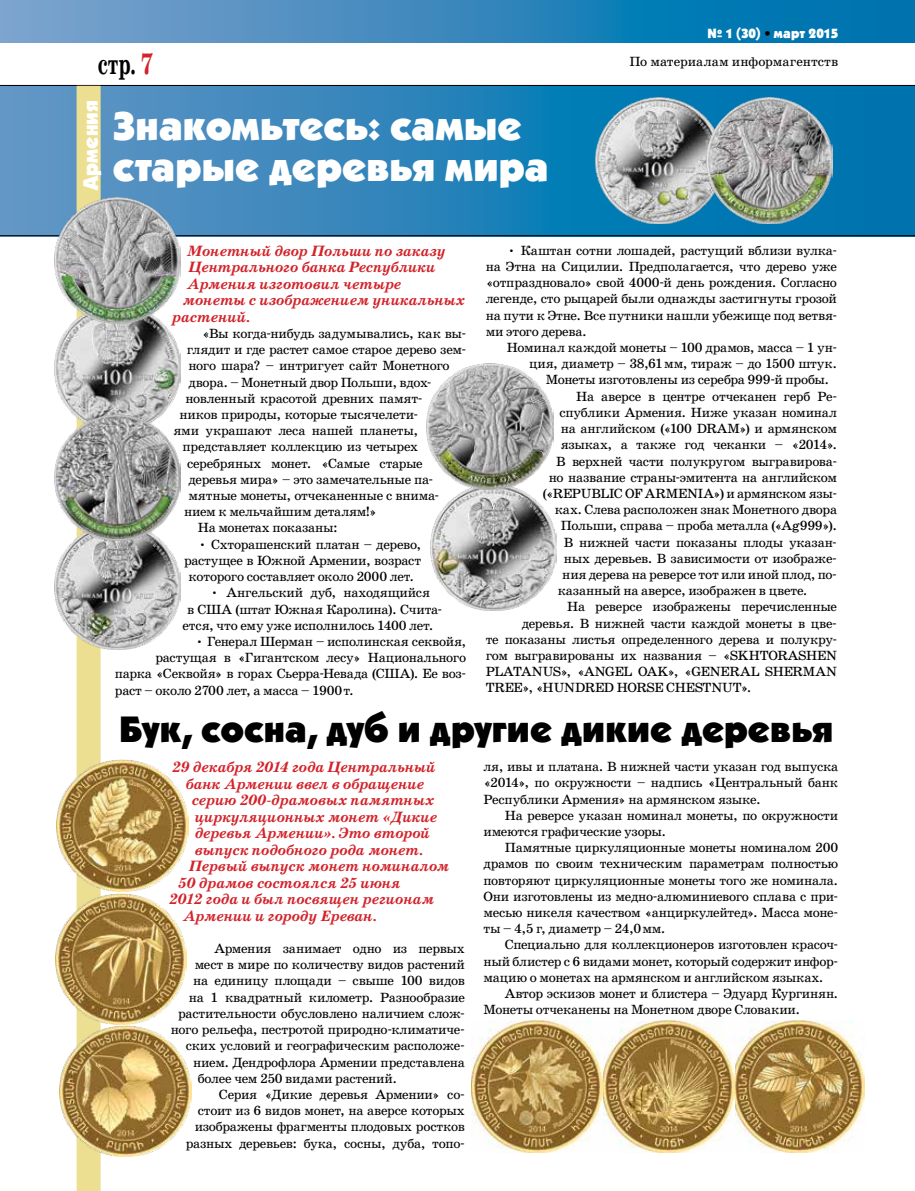
<style>
.page{position:relative;width:915px;height:1191px;background:#fff}
.page>*{position:absolute;margin:0;border:0;box-sizing:border-box;transform-origin:0 0}
.t1{font:900 40.65px/40.8px "Kabel C";color:#fff}
.t2{font:900 37.05px "Kabel C";color:#000}
.t3{font:700 30px "School Book C";color:#000;scale:.7 1}
.t4{font:900 21px "Kabel C";letter-spacing:.005em;color:#fff}
.t5{font:italic 700 15.15px "School Book C";letter-spacing:-.025em;color:#d2232a}
.t6{font:13.5px/16.2px "School Book C";letter-spacing:-.02em;color:#000;text-align:justify}
.t7{font:13.5px "School Book C";color:#000}
.t8{font:900 13.5px "Kabel C";letter-spacing:.02em;color:#fff}
.s1{color:#000}
.s2{color:#d2232a}
</style>
<div class="page">
<svg style="left:0;top:86px;width:914px;height:149px;background:#2d84ba"></svg>
<hr style="left:0;top:85px;width:914px;height:1px;background:#000">
<hr style="left:0;top:235px;width:914px;height:1px;background:#000">
<svg style="left:0;top:0;width:914px;height:43px;background:#3588bc"></svg>
<img style="left:734px;top:1020px;width:130px;height:132px">
<img style="left:471px;top:1020px;width:263px;height:132px">
<div style="left:77px;top:86px;width:24px;height:1105px;background:#eddf91"></div>
<img style="left:54px;top:324px;width:126px;height:90px">
<img style="left:54px;top:198px;width:126px;height:126px">
<img style="left:54px;top:540px;width:126px;height:109px">
<img style="left:595px;top:98px;width:111px;height:126px">
<img style="left:706px;top:98px;width:126px;height:126px">
<img style="left:430px;top:490px;width:126px;height:120px">
<img style="left:54px;top:414px;width:126px;height:126px">
<img style="left:426px;top:364px;width:127px;height:126px">
<img style="left:59px;top:1025px;width:132px;height:131px">
<img style="left:56px;top:759px;width:132px;height:132px">
<img style="left:55px;top:893px;width:132px;height:132px">
<p class="t8" style="left:707px;top:25px;width:132px">№ 1 (30) <span class="s1">•</span> март 2015</p>
<h3 class="t3" style="left:98px;top:47px;width:81px">стр. <span class="s2">7</span></h3>
<p class="t7" style="left:629px;top:55px;width:210px">По материалам информагентств</p>
<h3 class="t4" style="left:78px;top:190px;width:92px;rotate:-90deg">Армения</h3>
<h1 class="t1" style="left:113px;top:104px;width:437px">Знакомьтесь: самые старые деревья мира</h1>
<p class="t5" style="left:187px;top:242px;width:260px">Монетный двор Польши по заказу</p>
<p class="t5" style="left:188px;top:259px;width:249px">Центрального банка Республики</p>
<p class="t5" style="left:187px;top:275px;width:216px">Армения изготовил четыре</p>
<p class="t5" style="left:182px;top:292px;width:284px">монеты с изображением уникальных</p>
<p class="t5" style="left:172px;top:308px;width:80px">растений.</p>
<p class="t6" style="left:202px;top:325px;width:265px">«Вы когда‑нибудь задумывались, как вы‑</p>
<p class="t6" style="left:187px;top:342px;width:281px">глядит и где растет самое старое дерево зем‑</p>
<p class="t6" style="left:188px;top:358px;width:263px">ного шара? – интригует сайт Монетного</p>
<p class="t6" style="left:188px;top:374px;width:244px">двора. – Монетный двор Польши, вдох‑</p>
<p class="t6" style="left:185px;top:390px;width:239px">новленный красотой древних памят‑</p>
<p class="t6" style="left:179px;top:406px;width:240px">ников природы, которые тысячелети‑</p>
<p class="t6" style="left:173px;top:423px;width:246px">ями украшают леса нашей планеты,</p>
<p class="t6" style="left:182px;top:439px;width:237px">представляет коллекцию из четырех</p>
<p class="t6" style="left:187px;top:455px;width:237px">серебряных монет. «Самые старые</p>
<p class="t6" style="left:188px;top:471px;width:246px">деревья мира» – это замечательные па‑</p>
<p class="t6" style="left:188px;top:487px;width:252px">мятные монеты, отчеканенные с внима‑</p>
<p class="t6" style="left:184px;top:504px;width:194px">нием к мельчайшим деталям!»</p>
<p class="t6" style="left:198px;top:520px;width:142px">На монетах показаны:</p>
<p class="t6" style="left:198px;top:536px;width:225px">• Схторашенский платан – дерево,</p>
<p class="t6" style="left:184px;top:552px;width:238px">растущее в Южной Армении, возраст</p>
<p class="t6" style="left:188px;top:568px;width:227px">которого составляет около 2000 лет.</p>
<p class="t6" style="left:210px;top:585px;width:222px">• Ангельский дуб, находящийся</p>
<p class="t6" style="left:187px;top:601px;width:257px">в США (штат Южная Каролина). Счита‑</p>
<p class="t6" style="left:182px;top:617px;width:252px">ется, что ему уже исполнилось 1400 лет.</p>
<p class="t6" style="left:195px;top:633px;width:273px">• Генерал Шерман – исполинская секвойя,</p>
<p class="t6" style="left:155px;top:649px;width:312px">растущая в «Гигантском лесу» Национального</p>
<p class="t6" style="left:115px;top:666px;width:352px">парка «Секвойя» в горах Сьерра-Невада (США). Ее воз‑</p>
<p class="t6" style="left:115px;top:682px;width:240px">раст – около 2700 лет, а масса – 1900т.</p>
<p class="t6" style="left:485px;top:242px;width:353px;text-indent:21px">• Каштан сотни лошадей, растущий вблизи вулка‑ на Этна на Сицилии. Предполагается, что дерево уже «отпраздновало» свой 4000‑й день рождения. Согласно легенде, сто рыцарей были однажды застигнуты грозой на пути к Этне. Все путники нашли убежище под ветвя‑ ми этого дерева.</p>
<p class="t6" style="left:507px;top:339px;width:331px">Номинал каждой монеты – 100 драмов, масса – 1 ун‑</p>
<p class="t6" style="left:529px;top:356px;width:309px">ция, диаметр – 38,61мм, тираж – до 1500 штук.</p>
<p class="t6" style="left:545px;top:372px;width:285px">Монеты изготовлены из серебра 999‑й пробы.</p>
<p class="t6" style="left:576px;top:388px;width:262px">На аверсе в центре отчеканен герб Ре‑</p>
<p class="t6" style="left:559px;top:404px;width:279px">спублики Армения. Ниже указан номинал</p>
<p class="t6" style="left:560px;top:420px;width:277px">на английском («100 DRAM») и армянском</p>
<p class="t6" style="left:560px;top:437px;width:278px">языках, а также год чеканки – «2014».</p>
<p class="t6" style="left:556px;top:453px;width:282px">В верхней части полукругом выгравирова‑</p>
<p class="t6" style="left:548px;top:469px;width:289px">но название страны-эмитента на английском</p>
<p class="t6" style="left:542px;top:485px;width:296px">(«REPUBLIC OF ARMENIA») и армянском язы‑</p>
<p class="t6" style="left:554px;top:501px;width:283px">ках. Слева расположен знак Монетного двора</p>
<p class="t6" style="left:560px;top:518px;width:278px">Польши, справа – проба металла («Ag999»).</p>
<p class="t6" style="left:563px;top:534px;width:274px">В нижней части показаны плоды указан‑</p>
<p class="t6" style="left:563px;top:550px;width:274px">ных деревьев. В зависимости от изображе‑</p>
<p class="t6" style="left:562px;top:566px;width:276px">ния дерева на реверсе тот или иной плод, по‑</p>
<p class="t6" style="left:557px;top:582px;width:251px">казанный на аверсе, изображен в цвете.</p>
<p class="t6" style="left:567px;top:599px;width:271px">На реверсе изображены перечисленные</p>
<p class="t6" style="left:521px;top:615px;width:317px">деревья. В нижней части каждой монеты в цве‑</p>
<p class="t6" style="left:485px;top:631px;width:353px">те показаны листья определенного дерева и полукру‑</p>
<p class="t6" style="left:485px;top:647px;width:353px">гом выгравированы их названия – «SKHTORASHEN</p>
<p class="t6" style="left:485px;top:663px;width:353px">PLATANUS», «ANGEL OAK», «GENERAL SHERMAN</p>
<p class="t6" style="left:485px;top:680px;width:267px">TREE», «HUNDRED HORSE CHESTNUT».</p>
<h2 class="t2" style="left:119px;top:707px;width:715px">Бук, сосна, дуб и другие дикие деревья</h2>
<p class="t5" style="left:172px;top:758px;width:265px">29 декабря 2014 года Центральный</p>
<p class="t5" style="left:186px;top:775px;width:240px">банк Армении ввел в обращение</p>
<p class="t5" style="left:192px;top:791px;width:244px">серию 200‑драмовых памятных</p>
<p class="t5" style="left:195px;top:808px;width:244px">циркуляционных монет «Дикие</p>
<p class="t5" style="left:195px;top:824px;width:237px">деревья Армении». Это второй</p>
<p class="t5" style="left:195px;top:841px;width:230px">выпуск подобного рода монет.</p>
<p class="t5" style="left:189px;top:857px;width:262px">Первый выпуск монет номиналом</p>
<p class="t5" style="left:178px;top:874px;width:224px">50 драмов состоялся 25 июня</p>
<p class="t5" style="left:169px;top:890px;width:266px">2012 года и был посвящен регионам</p>
<p class="t5" style="left:183px;top:907px;width:196px">Армении и городу Ереван.</p>
<p class="t6" style="left:214px;top:940px;width:252px">Армения занимает одно из первых</p>
<p class="t6" style="left:195px;top:956px;width:271px">мест в мире по количеству видов растений</p>
<p class="t6" style="left:193px;top:973px;width:273px">на единицу площади – свыше 100 видов</p>
<p class="t6" style="left:189px;top:989px;width:278px">на 1 квадратный километр. Разнообразие</p>
<p class="t6" style="left:178px;top:1005px;width:288px">растительности обусловлено наличием слож‑</p>
<p class="t6" style="left:171px;top:1021px;width:295px">ного рельефа, пестротой природно-климатиче‑</p>
<p class="t6" style="left:186px;top:1037px;width:280px">ских условий и географическим расположе‑</p>
<p class="t6" style="left:193px;top:1054px;width:273px">нием. Дендрофлора Армении представлена</p>
<p class="t6" style="left:198px;top:1070px;width:201px">более чем 250 видами растений.</p>
<p class="t6" style="left:219px;top:1086px;width:247px">Серия «Дикие деревья Армении» со‑</p>
<p class="t6" style="left:198px;top:1102px;width:268px">стоит из 6 видов монет, на аверсе которых</p>
<p class="t6" style="left:195px;top:1118px;width:271px">изображены фрагменты плодовых ростков</p>
<p class="t6" style="left:186px;top:1135px;width:280px">разных деревьев: бука, сосны, дуба, топо‑</p>
<p class="t6" style="left:483px;top:758px;width:356px">ля, ивы и платана. В нижней части указан год выпуска «2014», по окружности – надпись «Центральный банк Республики Армения» на армянском языке.</p>
<p class="t6" style="left:483px;top:807px;width:356px;text-indent:21px">На реверсе указан номинал монеты, по окружности имеются графические узоры.</p>
<p class="t6" style="left:483px;top:839px;width:356px;text-indent:21px">Памятные циркуляционные монеты номиналом 200 драмов по своим техническим параметрам полностью повторяют циркуляционные монеты того же номинала.<br>Они изготовлены из медно-алюминиевого сплава с при‑ месью никеля качеством «анциркулейтед». Масса моне‑ ты – 4,5 г, диаметр – 24,0мм.</p>
<p class="t6" style="left:483px;top:937px;width:356px;text-indent:21px">Специально для коллекционеров изготовлен красоч‑ ный блистер с 6 видами монет, который содержит инфор‑ мацию о монетах на армянском и английском языках.</p>
<p class="t6" style="left:483px;top:985px;width:356px;text-indent:21px">Автор эскизов монет и блистера – Эдуард Кургинян.<br>Монеты отчеканены на Монетном дворе Словакии.</p>
</div>
